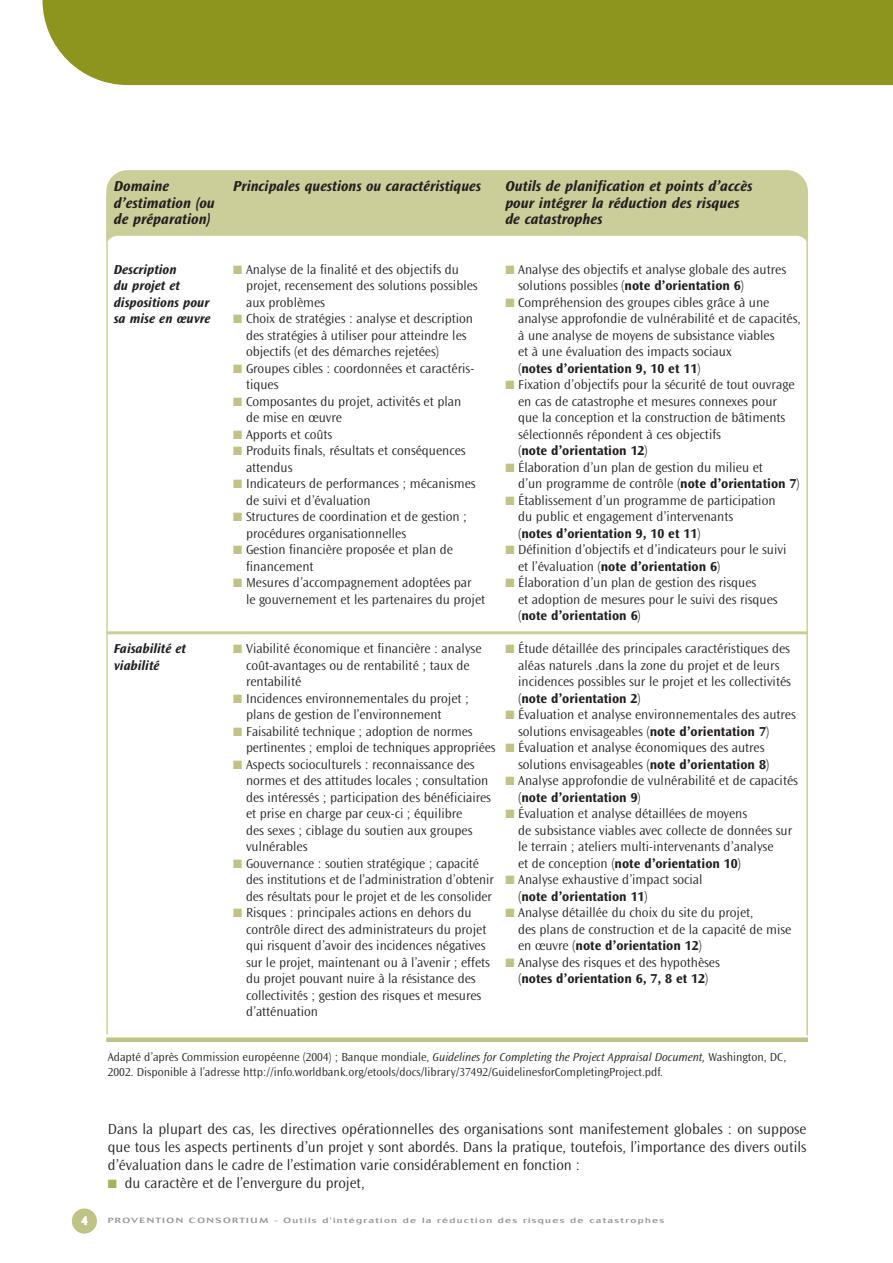
<style>
.page{position:relative;width:893px;height:1263px;background:#fff}
.page>*{position:absolute;margin:0;border:0;box-sizing:border-box;transform-origin:0 0}
.t1{font:300 15px/18px "Ocean Sans";color:#231f20;text-align:justify}
.t2{font:italic 700 15px/16.5px "Ocean Sans";color:#231f20}
.t3{font:300 13.5px/16.5px "Ocean Sans";color:#231f20}
.t4{font:italic 700 13.5px/16.5px "Ocean Sans";color:#231f20}
.t5{font:300 12px/15px "Ocean Sans";color:#231f20}
.t6{font:600 12px "Ocean Sans";color:#fff}
.t7{font:500 7.5px "Cosmos";letter-spacing:.13em;color:#939598;scale:1.33 1}
.s1{color:#c0c385}
.s2{font-weight:700}
.s3{font-style:italic}
.s4{color:#abb05c}
</style>
<div class="page">
<div style="left:72px;top:1208px;width:25px;height:25px;background:#c0c385;border-radius:50%"></div>
<div style="left:43px;top:0;width:850px;height:85px;background:#8d951d"></div>
<hr style="left:106px;top:631px;width:702px;height:3px;background:#ccce99">
<div style="left:106px;top:170px;width:702px;height:86px;background:#ccce99;border-radius:21px"></div>
<div style="left:106px;top:236px;width:702px;height:22px;background:#fff;border-radius:11px"></div>
<hr style="left:106px;top:196px;width:2px;height:838px;background:#ccce99">
<hr style="left:806px;top:196px;width:2px;height:839px;background:#ccce99">
<div style="left:106px;top:1037px;width:702px;height:5px;background:#c0c385"></div>
<p class="t2" style="left:114px;top:179px;width:103px">Domaine d’estimation (ou de préparation)</p>
<p class="t4" style="left:114px;top:262px;width:98px">Description<br>du projet et dispositions pour sa mise en œuvre</p>
<p class="t4" style="left:114px;top:641px;width:74px">Faisabilité et viabilité</p>
<p class="t2" style="left:233px;top:179px;width:249px">Principales questions ou caractéristiques</p>
<p class="t3" style="left:246px;top:262px;width:233px;text-indent:-13px"><span class="s1">■</span> Analyse de la finalité et des objectifs du projet, recensement des solutions possibles aux problèmes</p>
<p class="t3" style="left:246px;top:311px;width:229px;text-indent:-13px"><span class="s1">■</span> Choix de stratégies : analyse et description des stratégies à utiliser pour atteindre les objectifs (et des démarches rejetées)</p>
<p class="t3" style="left:246px;top:361px;width:230px;text-indent:-13px"><span class="s1">■</span> Groupes cibles : coordonnées et caractéris&shy;tiques</p>
<p class="t3" style="left:246px;top:394px;width:217px;text-indent:-13px"><span class="s1">■</span> Composantes du projet, activités et plan de mise en œuvre</p>
<p class="t3" style="left:233px;top:427px;width:101px"><span class="s1">■</span> Apports et coûts</p>
<p class="t3" style="left:246px;top:443px;width:221px;text-indent:-13px"><span class="s1">■</span> Produits finals, résultats et conséquences attendus</p>
<p class="t3" style="left:246px;top:476px;width:231px;text-indent:-13px"><span class="s1">■</span> Indicateurs de performances ; mécanismes de suivi et d’évaluation</p>
<p class="t3" style="left:246px;top:509px;width:223px;text-indent:-13px"><span class="s1">■</span> Structures de coordination et de gestion ; procédures organisationnelles</p>
<p class="t3" style="left:246px;top:542px;width:208px;text-indent:-13px"><span class="s1">■</span> Gestion financière proposée et plan de financement</p>
<p class="t3" style="left:246px;top:575px;width:241px;text-indent:-13px"><span class="s1">■</span> Mesures d’accompagnement adoptées par<br>le gouvernement et les partenaires du projet</p>
<p class="t3" style="left:246px;top:641px;width:237px;text-indent:-13px"><span class="s1">■</span> Viabilité économique et financière : analyse coût-avantages ou de rentabilité ; taux de rentabilité</p>
<p class="t3" style="left:246px;top:691px;width:224px;text-indent:-13px"><span class="s1">■</span> Incidences environnementales du projet ; plans de gestion de l’environnement</p>
<p class="t3" style="left:246px;top:724px;width:251px;text-indent:-13px"><span class="s1">■</span> Faisabilité technique ; adoption de normes pertinentes ; emploi de techniques appropriées</p>
<p class="t3" style="left:246px;top:757px;width:246px;text-indent:-13px"><span class="s1">■</span> Aspects socioculturels : reconnaissance des normes et des attitudes locales ; consultation des intéressés ; participation des bénéficiaires et prise en charge par ceux-ci ; équilibre<br>des sexes ; ciblage du soutien aux groupes vulnérables</p>
<p class="t3" style="left:246px;top:856px;width:249px;text-indent:-13px"><span class="s1">■</span> Gouvernance : soutien stratégique ; capacité des institutions et de l’administration d’obtenir des résultats pour le projet et de les consolider</p>
<p class="t3" style="left:246px;top:905px;width:246px;text-indent:-13px"><span class="s1">■</span> Risques : principales actions en dehors du contrôle direct des administrateurs du projet qui risquent d’avoir des incidences négatives sur le projet, maintenant ou à l’avenir ; effets du projet pouvant nuire à la résistance des collectivités ; gestion des risques et mesures d’atténuation</p>
<p class="t2" style="left:505px;top:179px;width:249px">Outils de planification et points d’accès pour intégrer la réduction des risques de catastrophes</p>
<p class="t3" style="left:518px;top:262px;width:269px;text-indent:-13px"><span class="s1">■</span> Analyse des objectifs et analyse globale des autres solutions possibles (<span class="s2">note d’orientation 6</span>)</p>
<p class="t3" style="left:518px;top:295px;width:284px;text-indent:-13px"><span class="s1">■</span> Compréhension des groupes cibles grâce à une analyse approfondie de vulnérabilité et de capacités, à une analyse de moyens de subsistance viables<br>et à une évaluation des impacts sociaux<br>(<span class="s2">notes d’orientation 9, 10 et 11</span>)</p>
<p class="t3" style="left:518px;top:377px;width:278px;text-indent:-13px"><span class="s1">■</span> Fixation d’objectifs pour la sécurité de tout ouvrage en cas de catastrophe et mesures connexes pour que la conception et la construction de bâtiments sélectionnés répondent à ces objectifs<br>(<span class="s2">note d’orientation 12</span>)</p>
<p class="t3" style="left:518px;top:460px;width:283px;text-indent:-13px"><span class="s1">■</span> Élaboration d’un plan de gestion du milieu et<br>d’un programme de contrôle (<span class="s2">note d’orientation 7</span>)</p>
<p class="t3" style="left:518px;top:493px;width:259px;text-indent:-13px"><span class="s1">■</span> Établissement d’un programme de participation du public et engagement d’intervenants<br>(<span class="s2">notes d’orientation 9, 10 et 11</span>)</p>
<p class="t3" style="left:518px;top:542px;width:270px;text-indent:-13px"><span class="s1">■</span> Définition d’objectifs et d’indicateurs pour le suivi et l’évaluation (<span class="s2">note d’orientation 6</span>)</p>
<p class="t3" style="left:518px;top:575px;width:261px;text-indent:-13px"><span class="s1">■</span> Élaboration d’un plan de gestion des risques<br>et adoption de mesures pour le suivi des risques (<span class="s2">note d’orientation 6</span>)</p>
<p class="t3" style="left:518px;top:641px;width:274px;text-indent:-13px"><span class="s1">■</span> Étude détaillée des principales caractéristiques des aléas naturels .dans la zone du projet et de leurs incidences possibles sur le projet et les collectivités (<span class="s2">note d’orientation 2</span>)</p>
<p class="t3" style="left:518px;top:707px;width:279px;text-indent:-13px"><span class="s1">■</span> Évaluation et analyse environnementales des autres solutions envisageables (<span class="s2">note d’orientation 7</span>)</p>
<p class="t3" style="left:518px;top:740px;width:253px;text-indent:-13px"><span class="s1">■</span> Évaluation et analyse économiques des autres solutions envisageables (<span class="s2">note d’orientation 8</span>)</p>
<p class="t3" style="left:518px;top:773px;width:281px;text-indent:-13px"><span class="s1">■</span> Analyse approfondie de vulnérabilité et de capacités (<span class="s2">note d’orientation 9</span>)</p>
<p class="t3" style="left:518px;top:806px;width:276px;text-indent:-13px"><span class="s1">■</span> Évaluation et analyse détaillées de moyens<br>de subsistance viables avec collecte de données sur le terrain ; ateliers multi-intervenants d’analyse<br>et de conception (<span class="s2">note d’orientation 10</span>)</p>
<p class="t3" style="left:518px;top:872px;width:186px;text-indent:-13px"><span class="s1">■</span> Analyse exhaustive d’impact social (<span class="s2">note d’orientation 11</span>)</p>
<p class="t3" style="left:518px;top:905px;width:275px;text-indent:-13px"><span class="s1">■</span> Analyse détaillée du choix du site du projet,<br>des plans de construction et de la capacité de mise en œuvre (<span class="s2">note d’orientation 12</span>)</p>
<p class="t3" style="left:505px;top:955px;width:216px;text-align:center"><span class="s1">■</span> Analyse des risques et des hypothèses (<span class="s2">notes d’orientation 6, 7, 8 et 12</span>)</p>
<p class="t5" style="left:108px;top:1050px;width:680px">Adapté d’après Commission européenne (2004) ; Banque mondiale, <span class="s3">Guidelines for Completing the Project Appraisal Document,</span> Washington, DC,<br>2002. Disponible à l’adresse http://info.worldbank.org/etools/docs/library/37492/GuidelinesforCompletingProject.pdf.</p>
<p class="t1" style="left:108px;top:1121px;width:700px">Dans la plupart des cas, les directives opérationnelles des organisations sont manifestement globales : on suppose que tous les aspects pertinents d’un projet y sont abordés. Dans la pratique, toutefois, l’importance des divers outils d’évaluation dans le cadre de l’estimation varie considérablement en fonction :</p>
<p class="t1" style="left:108px;top:1175px;width:258px"><span class="s4">■</span> du caractère et de l’envergure du projet,</p>
<p class="t6" style="left:82px;top:1215px;width:8px">4</p>
<p class="t7" style="left:108px;top:1218px;width:420px">PROVENTION CONSORTIUM - Outils d'intégration de la réduction des risques de catastrophes</p>
</div>
